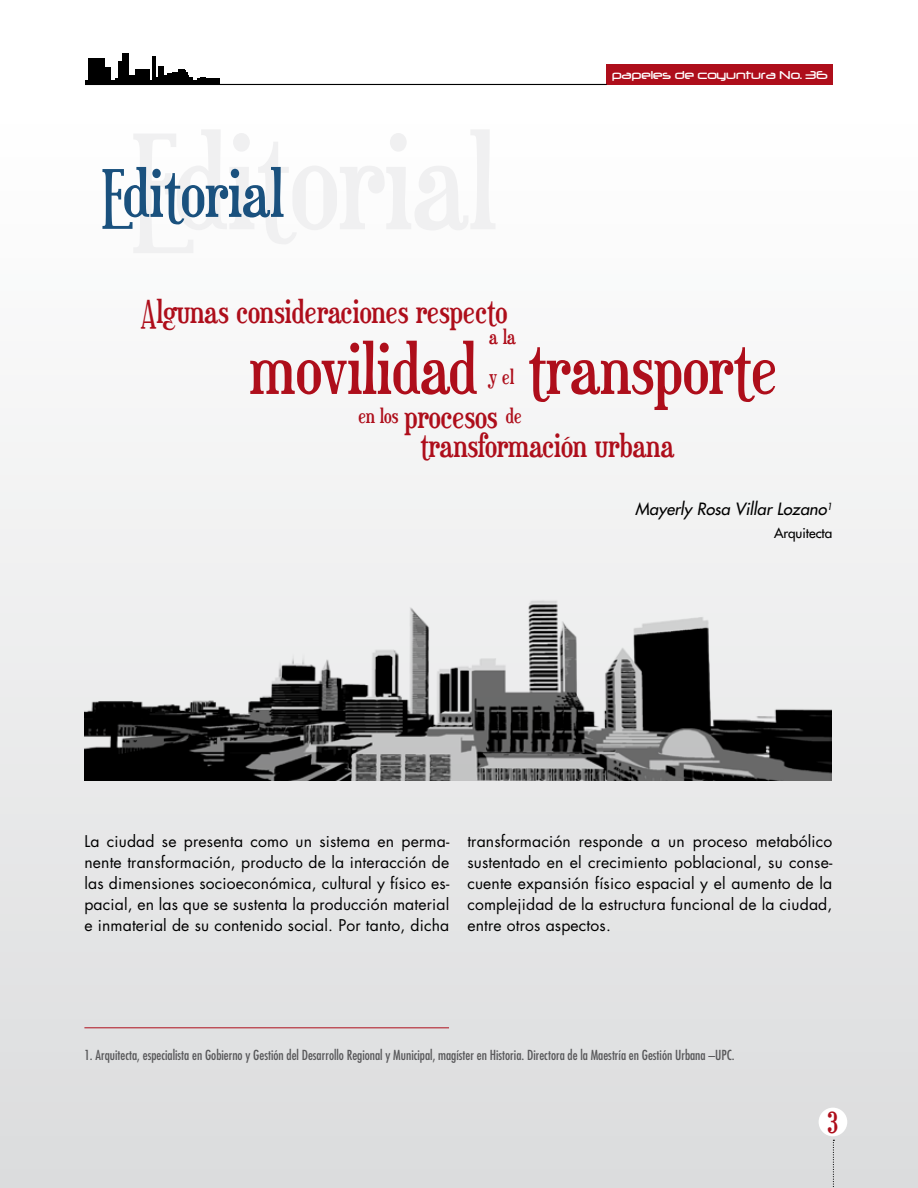
<style>
.page{position:relative;width:918px;height:1188px;background:#fff}
.page>*{position:absolute;margin:0;border:0;box-sizing:border-box;transform-origin:0 0}
.t1{font:72px "Euphorigenic";color:#ae0e1b}
.t2{font:67.5px "Euphorigenic";color:#1a517e}
.t3{font:33px "Euphorigenic";color:#ae0e1b}
.t4{font:30px "Euphorigenic";color:#ae0e1b}
.t5{font:21px/38.7px "Euphorigenic";color:#ae0e1b}
.t6{font:italic 500 16.5px "Futura Std";color:#000}
.t7{font:15.75px/21px "Futura Std";letter-spacing:.01em;color:#000;text-align:justify}
.t8{font:condensed 13.5px "Futura Std";color:#58585a}
.t9{font:13.5px "Neuropol";color:#fff}
.t10{font:500 13.5px "Futura Std";color:#000}
.s1{font-size:21px}
</style>
<div class="page">
<div style="left:0;top:0;width:918px;height:1188px;background:linear-gradient(to bottom,#fff,#dbdcdd)"></div>
<div style="left:607px;top:65px;width:226px;height:20px;background:#ae0e1b"></div>
<hr style="left:85px;top:84px;width:522px;height:1px;background:#000">
<div style="left:819px;top:1108px;width:28px;height:28px;background:#fff;border-radius:50%"></div>
<svg style="left:833px;top:1140px;width:1px;height:48px"></svg>
<div style="left:85px;top:80px;width:134px;height:5px;background:#000"></div>
<div style="left:88px;top:58px;width:16px;height:27px;background:#000"></div>
<div style="left:104px;top:67px;width:6px;height:18px;background:#000"></div>
<div style="left:123px;top:53px;width:6px;height:32px;background:#000"></div>
<div style="left:118px;top:61px;width:6px;height:24px;background:#000"></div>
<div style="left:128px;top:76px;width:9px;height:9px;background:#000"></div>
<div style="left:135px;top:69px;width:14px;height:16px;background:#000"></div>
<hr style="left:153px;top:57px;width:3px;height:28px;background:#000">
<div style="left:159px;top:66px;width:5px;height:19px;background:#000"></div>
<div style="left:164px;top:76px;width:9px;height:9px;background:#000"></div>
<div style="left:167px;top:74px;width:8px;height:11px;background:#000"></div>
<div style="left:172px;top:72px;width:8px;height:13px;background:#000"></div>
<div style="left:178px;top:69px;width:7px;height:16px;background:#000"></div>
<hr style="left:183px;top:71px;width:3px;height:14px;background:#000">
<svg style="left:186px;top:73px;width:16px;height:7px"></svg>
<div style="left:200px;top:77px;width:6px;height:8px;background:#000"></div>
<div style="left:206px;top:79px;width:13px;height:6px;background:#000"></div>
<img style="left:84px;top:575px;width:748px;height:205px">
<hr style="left:84px;top:1027px;width:365px;height:1px;background:#ae0e1b">
<h2 class="t2" style="left:102px;top:159px;width:183px">Editorial</h2>
<p class="t9" style="left:612px;top:68px;width:217px">papeles de coyuntura No. 36</p>
<h3 class="t3" style="left:141px;top:295px;width:368px">Algunas consideraciones respecto</h3>
<h1 class="t1" style="left:249px;top:332px;width:229px">movilidad</h1>
<h3 class="t5" style="left:489px;top:319px;width:28px">a la</h3>
<h1 class="t1" style="left:528px;top:332px;width:251px">transporte</h1>
<h3 class="t5" style="left:506px;top:360px;width:18px;text-indent:-16px">y el de</h3>
<h3 class="t3" style="left:420px;top:429px;width:256px">transformación urbana</h3>
<h3 class="t3" style="left:358px;top:399px;width:141px"><span class="s1">en los</span> procesos</h3>
<p class="t6" style="left:635px;top:499px;width:199px">Mayerly Rosa Villar Lozano<sup>1</sup></p>
<p class="t10" style="left:774px;top:524px;width:60px">Arquitecta</p>
<p class="t7" style="left:84px;top:831px;width:366px">La ciudad se presenta como un sistema en perma&shy;nente transformación, producto de la interacción de las dimensiones socioeconómica, cultural y físico es&shy;pacial, en las que se sustenta la producción material e inmaterial de su contenido social. Por tanto, dicha</p>
<p class="t7" style="left:467px;top:831px;width:366px">transformación responde a un proceso metabólico sustentado en el crecimiento poblacional, su conse&shy;cuente expansión físico espacial y el aumento de la complejidad de la estructura funcional de la ciudad, entre otros aspectos.</p>
<p class="t8" style="left:84px;top:1047px;width:652px">1. Arquitecta, especialista en Gobierno y Gestión del Desarrollo Regional y Municipal, magíster en Historia. Directora de la Maestría en Gestión Urbana –UPC.</p>
<h3 class="t4" style="left:828px;top:1108px;width:12px">3</h3>
</div>
